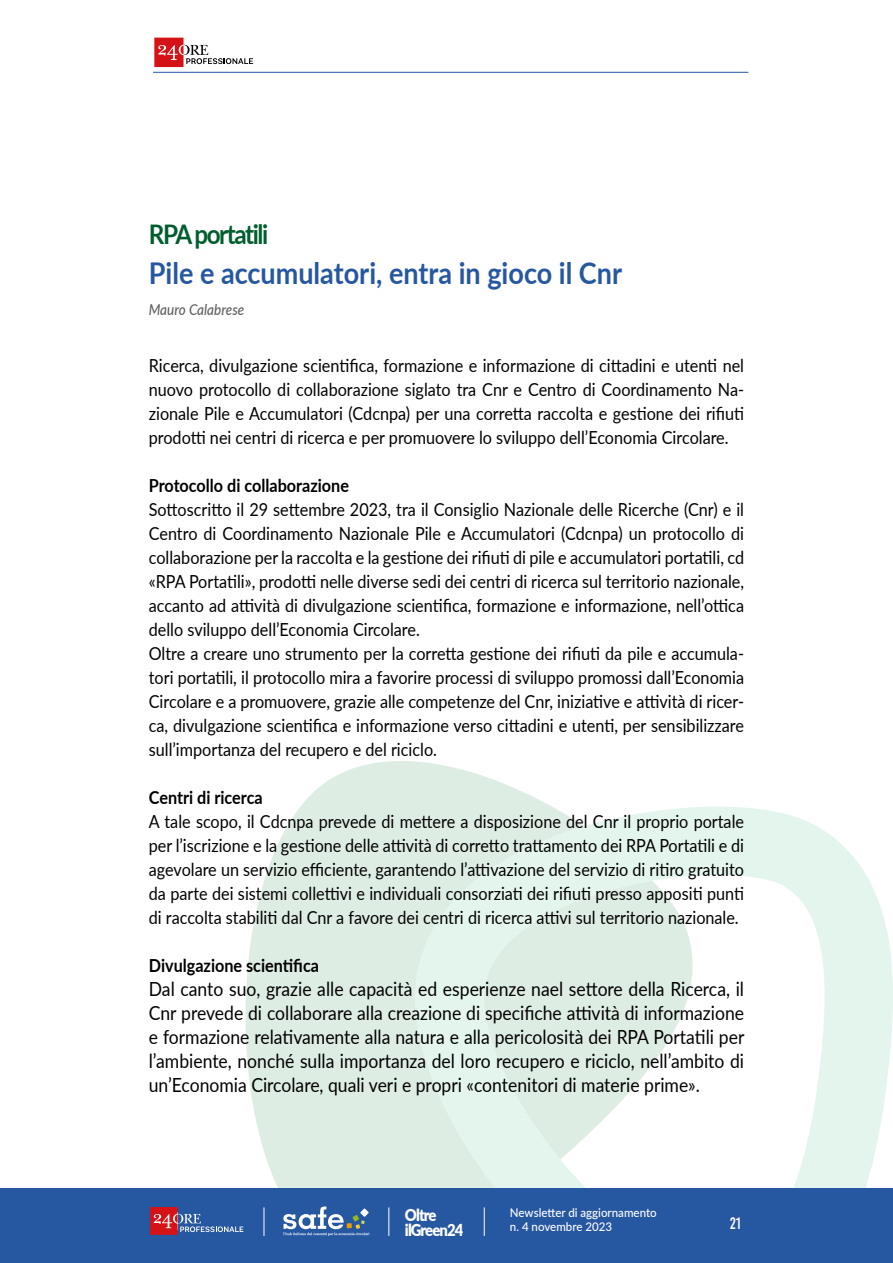
<style>
.page{position:relative;width:893px;height:1263px;background:#fff}
.page>*{position:absolute;margin:0;border:0;box-sizing:border-box;transform-origin:0 0}
.t1{font:700 30px "Lato";color:#2657a1;scale:.9 1}
.t2{font:700 27px "Lato";letter-spacing:-.06em;color:#005e2e;scale:.9 1}
.t3{font:19.5px/24px "Lato";color:#000;text-align:justify;scale:.9 1}
.t4{font:18px/24px "Lato";color:#000;scale:.9 1}
.t5{font:700 18px "Lato";color:#000;scale:.9 1}
.t6{font:900 16.5px/15px "Lato";letter-spacing:-.06em;color:#fff;scale:.9 1}
.t7{font:16.5px "Bebas Kai";color:#fff;scale:.9 1}
.t8{font:italic 500 15px "Lato";color:#605f5f;scale:.9 1}
.t9{font:500 12px/14.4px "Lato";color:#fff;scale:.96 1}
</style>
<div class="page">
<svg style="left:245px;top:761px;width:307px;height:427px;background:#e2efe7"></svg>
<svg style="left:415px;top:807px;width:478px;height:381px"></svg>
<div style="left:0;top:1188px;width:893px;height:75px;background:#2657a1"></div>
<svg style="left:150px;top:1207px;width:93px;height:28px"></svg>
<svg style="left:283px;top:1206px;width:86px;height:30px"></svg>
<svg style="left:264px;top:1207px;width:1px;height:29px"></svg>
<svg style="left:388px;top:1207px;width:1px;height:29px"></svg>
<svg style="left:484px;top:1207px;width:1px;height:29px"></svg>
<hr style="left:153px;top:72px;width:595px;height:1px;background:#2657a1">
<svg style="left:154px;top:38px;width:99px;height:29px"></svg>
<h2 class="t2" style="left:149px;top:214px;width:134px">RPA portatili</h2>
<h1 class="t1" style="left:149px;top:251px;width:527px">Pile e accumulatori, entra in gioco il Cnr</h1>
<p class="t8" style="left:149px;top:299px;width:107px">Mauro Calabrese</p>
<p class="t4" style="left:149px;top:352px;width:663px">Ricerca, divulgazione scientifica, formazione e informazione di cittadini e utenti nel nuovo protocollo di collaborazione siglato tra Cnr e Centro di Coordinamento Na&shy;zionale Pile e Accumulatori (Cdcnpa) per una corretta raccolta e gestione dei rifiuti prodotti nei centri di ricerca e per promuovere lo sviluppo dell’Economia Circolare.</p>
<p class="t5" style="left:149px;top:472px;width:224px">Protocollo di collaborazione</p>
<p class="t4" style="left:149px;top:496px;width:663px">Sottoscritto il 29 settembre 2023, tra il Consiglio Nazionale delle Ricerche (Cnr) e il Centro di Coordinamento Nazionale Pile e Accumulatori (Cdcnpa) un protocollo di collaborazione per la raccolta e la gestione dei rifiuti di pile e accumulatori portatili, cd «RPA Portatili», prodotti nelle diverse sedi dei centri di ricerca sul territorio nazionale, accanto ad attività di divulgazione scientifica, formazione e informazione, nell’ottica dello sviluppo dell’Economia Circolare.<br>Oltre a creare uno strumento per la corretta gestione dei rifiuti da pile e accumula&shy;tori portatili, il protocollo mira a favorire processi di sviluppo promossi dall’Economia Circolare e a promuovere, grazie alle competenze del Cnr, iniziative e attività di ricer&shy;ca, divulgazione scientifica e informazione verso cittadini e utenti, per sensibilizzare sull’importanza del recupero e del riciclo.</p>
<p class="t5" style="left:149px;top:784px;width:128px">Centri di ricerca</p>
<p class="t4" style="left:149px;top:808px;width:663px;text-align:justify">A tale scopo, il Cdcnpa prevede di mettere a disposizione del Cnr il proprio portale per l’iscrizione e la gestione delle attività di corretto trattamento dei RPA Portatili e di agevolare un servizio efficiente, garantendo l’attivazione del servizio di ritiro gratuito da parte dei sistemi collettivi e individuali consorziati dei rifiuti presso appositi punti di raccolta stabiliti dal Cnr a favore dei centri di ricerca attivi sul territorio nazionale.</p>
<p class="t5" style="left:149px;top:952px;width:191px">Divulgazione scientifica</p>
<p class="t3" style="left:149px;top:976px;width:663px">Dal canto suo, grazie alle capacità ed esperienze nael settore della Ricerca, il Cnr prevede di collaborare alla creazione di specifiche attività di informazione e formazione relativamente alla natura e alla pericolosità dei RPA Portatili per l’ambiente, nonché sulla importanza del loro recupero e riciclo, nell’ambito di un’Economia Circolare, quali veri e propri «contenitori di materie prime».</p>
<p class="t6" style="left:405px;top:1206px;width:66px">Oltre ilGreen24</p>
<p class="t9" style="left:510px;top:1205px;width:154px">Newsletter di aggiornamento n. 4 novembre 2023</p>
<p class="t7" style="left:730px;top:1214px;width:13px">21</p>
</div>
